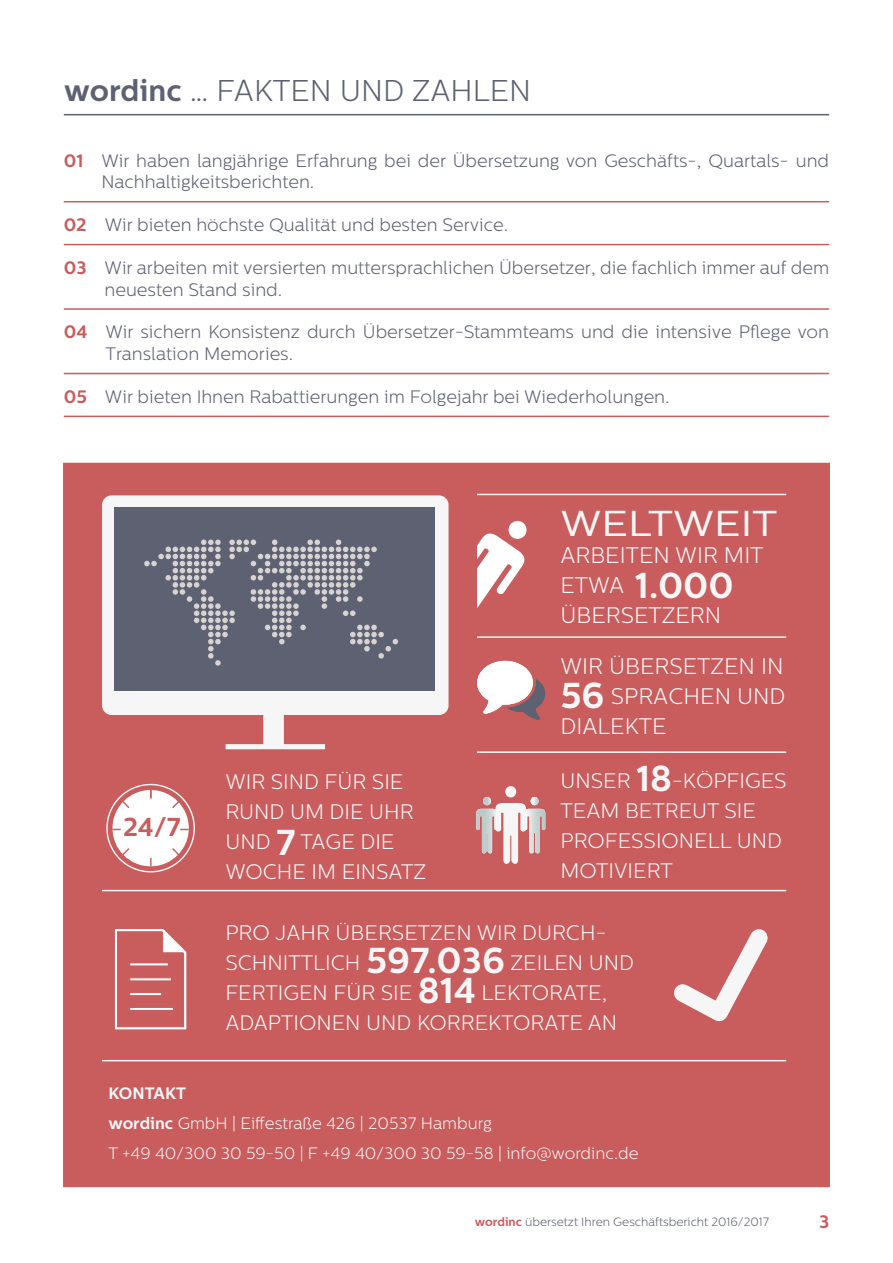
<style>
.page{position:relative;width:893px;height:1263px;background:#fff}
.page>*{position:absolute;margin:0;border:0;box-sizing:border-box;transform-origin:0 0}
.t1{font:700 36px "Centrale Sans";color:#f6f6f7}
.t2{font:36px "Centrale Sans";color:#f6f6f7;scale:1.16 1}
.t3{font:300 30px "Centrale Sans";color:#5d6171}
.t4{font:700 25.8px "Centrale Sans";color:#c95c5c}
.t5{font:300 22.5px/30px "Centrale Sans";color:#f6f6f7;text-align:justify}
.t6{font:300 21px/30px "Centrale Sans";color:#f6f6f7}
.t7{font:300 18px/21.6px "Centrale Sans";color:#5d6171}
.t8{font:700 18px "Centrale Sans";color:#c95c5c}
.t9{font:300 16.5px/30px "Centrale Sans";color:#f6f6f7}
.t10{font:300 12px "Centrale Sans";color:#5d6171}
.s1{font-weight:700}
.s2{font-weight:700;color:#c95c5c}
.s3{font-weight:700;font-size:36px}
.s4{font-weight:300;font-size:22.5px}
</style>
<div class="page">
<div style="left:63px;top:463px;width:767px;height:724px;background:#c95c5c"></div>
<hr style="left:64px;top:114px;width:765px;height:1px;background:#5d6171">
<svg style="left:102px;top:495px;width:347px;height:254px;fill:#f6f6f7"></svg>
<div style="left:114px;top:507px;width:321px;height:184px;background:#5d6171"></div>
<svg style="left:144px;top:539px;width:254px;height:127px"></svg>
<hr style="left:64px;top:201px;width:765px;height:1px;background:#c95c5c">
<hr style="left:64px;top:244px;width:765px;height:1px;background:#c95c5c">
<hr style="left:64px;top:308px;width:765px;height:2px;background:#c95c5c">
<hr style="left:64px;top:373px;width:765px;height:1px;background:#c95c5c">
<hr style="left:64px;top:416px;width:765px;height:1px;background:#c95c5c">
<svg style="left:476px;top:797px;width:69px;height:67px"></svg>
<div style="left:505px;top:786px;width:11px;height:11px;background:#f6f6f7;border-radius:50%"></div>
<div style="left:112px;top:789px;width:78px;height:78px;background:#fff;border-radius:50%"></div>
<div style="left:111px;top:788px;width:79px;height:80px;border:1px solid #c95c5c;border-radius:50%"></div>
<svg style="left:150px;top:790px;width:2px;height:8px"></svg>
<svg style="left:121px;top:800px;width:9px;height:8px"></svg>
<svg style="left:172px;top:800px;width:9px;height:8px"></svg>
<svg style="left:150px;top:858px;width:2px;height:8px"></svg>
<svg style="left:121px;top:848px;width:9px;height:8px"></svg>
<svg style="left:172px;top:848px;width:9px;height:8px"></svg>
<svg style="left:115px;top:929px;width:72px;height:101px"></svg>
<svg style="left:674px;top:929px;width:94px;height:92px"></svg>
<hr style="left:477px;top:636px;width:309px;height:2px;background:#f6f6f7">
<hr style="left:477px;top:494px;width:309px;height:1px;background:#f6f6f7">
<hr style="left:477px;top:751px;width:309px;height:2px;background:#f6f6f7">
<hr style="left:102px;top:890px;width:684px;height:1px;background:#f6f6f7">
<hr style="left:102px;top:1060px;width:684px;height:1px;background:#f6f6f7">
<svg style="left:477px;top:661px;width:68px;height:59px"></svg>
<svg style="left:477px;top:520px;width:50px;height:88px"></svg>
<h2 class="t3" style="left:64px;top:74px;width:469px"><span class="s1">wordinc</span> … FAKTEN UND ZAHLEN</h2>
<p class="t7" style="left:101px;top:150px;width:729px;text-indent:-38px"><span class="s2">01</span> Wir haben langjährige Erfahrung bei der Übersetzung von Geschäfts-, Quartals- und<br>Nachhaltigkeitsberichten.</p>
<p class="t7" style="left:64px;top:214px;width:446px"><span class="s2">02</span> Wir bieten höchste Qualität und besten Service.</p>
<p class="t7" style="left:105px;top:257px;width:726px;text-indent:-41px"><span class="s2">03</span> Wir arbeiten mit versierten muttersprachlichen Übersetzer, die fachlich immer auf dem neuesten Stand sind.</p>
<p class="t7" style="left:105px;top:321px;width:725px;text-indent:-42px"><span class="s2">04</span> Wir sichern Konsistenz durch Übersetzer-Stammteams und die intensive Pflege von<br>Translation Memories.</p>
<p class="t7" style="left:64px;top:386px;width:607px"><span class="s2">05</span> Wir bieten Ihnen Rabattierungen im Folgejahr bei Wiederholungen.</p>
<h3 class="t4" style="left:123px;top:811px;width:59px">24/7</h3>
<p class="t6" style="left:225px;top:766px;width:202px">WIR SIND FÜR SIE<br>RUND UM DIE UHR<br>UND <span class="s3">7</span> TAGE DIE<br>WOCHE IM EINSATZ</p>
<h1 class="t2" style="left:560px;top:503px;width:188px">WELTWEIT</h1>
<p class="t5" style="left:560px;top:540px;width:205px">ARBEITEN WIR MIT</p>
<h1 class="t1" style="left:560px;top:563px;width:175px"><span class="s4">ETWA</span> 1.000</h1>
<p class="t5" style="left:560px;top:600px;width:162px">ÜBERSETZERN</p>
<p class="t5" style="left:560px;top:651px;width:227px">WIR ÜBERSETZEN IN <span class="s3">56</span> SPRACHEN UND DIALEKTE</p>
<p class="t6" style="left:560px;top:766px;width:228px">UNSER <span class="s3">18</span>-KÖPFIGES<br>TEAM BETREUT SIE<br>PROFESSIONELL UND<br>MOTIVIERT</p>
<p class="t6" style="left:225px;top:917px;width:410px">PRO JAHR ÜBERSETZEN WIR DURCH-<br>SCHNITTLICH <span class="s3">597.036</span> ZEILEN UND<br>FERTIGEN FÜR SIE <span class="s3">814</span> LEKTORATE,<br>ADAPTIONEN UND KORREKTORATE AN</p>
<p class="t9" style="left:108px;top:1079px;width:531px"><span class="s1">KONTAKT<br>wordinc</span> GmbH | Eiffestraße 426 | 20537 Hamburg<br>T +49 40/300 30 59-50 | F +49 40/300 30 59-58 | info@wordinc.de</p>
<p class="t10" style="left:475px;top:1214px;width:296px"><span class="s2">wordinc</span> übersetzt Ihren Geschäftsbericht 2016/2017</p>
<p class="t8" style="left:819px;top:1210px;width:12px">3</p>
</div>
